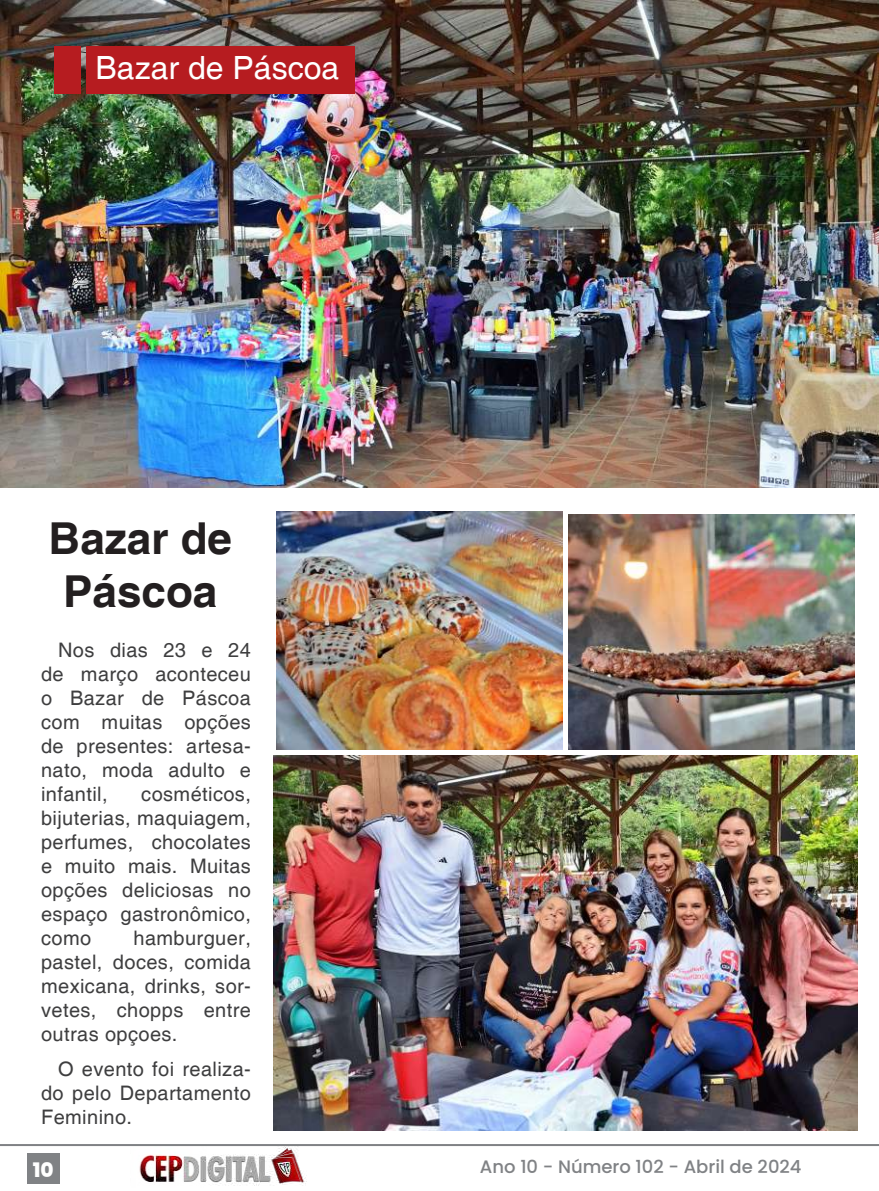
<style>
.page{position:relative;width:879px;height:1191px;background:#fff}
.page>*{position:absolute;margin:0;border:0;box-sizing:border-box;transform-origin:0 0}
.t1{font:700 44px/52.8px "Helvetica";color:#231f20;text-align:center}
.t2{font:32px "Helvetica";color:#fff}
.t3{font:20px/24px "Helvetica";letter-spacing:.02em;color:#3e3e3f;text-align:justify}
.t4{font:800 20px "Poppins";color:#fff}
.t5{font:500 18px "Poppins";color:#808285}
</style>
<div class="page">
<div style="left:27px;top:1152px;width:33px;height:31px;background:#808285"></div>
<img style="left:139px;top:1146px;width:168px;height:40px">
<hr style="left:0;top:1144px;width:879px;height:2px;background:#808285">
<img style="left:0;top:0;width:879px;height:487px">
<img style="left:274px;top:756px;width:583px;height:374px">
<img style="left:276px;top:511px;width:286px;height:238px">
<div style="left:54px;top:46px;width:26px;height:47px;background:#b61c20"></div>
<div style="left:86px;top:46px;width:268px;height:47px;background:#b61c20"></div>
<img style="left:568px;top:514px;width:286px;height:235px">
<h2 class="t2" style="left:96px;top:50px;width:245px">Bazar de Páscoa</h2>
<h1 class="t1" style="left:49px;top:514px;width:185px">Bazar de<br>Páscoa</h1>
<p class="t3" style="left:41px;top:638px;width:211px;text-indent:17px">Nos dias 23 e 24 de março aconteceu o Bazar de Páscoa com muitas opções de presentes: artesa&shy;nato, moda adulto e infantil,</p>
<p class="t3" style="left:41px;top:782px;width:211px;text-indent:100px">cosméticos, bijuterias, maquiagem, perfumes, chocolates e muito mais. Muitas opções deliciosas no espaço gastronômico, como</p>
<p class="t3" style="left:41px;top:926px;width:211px;text-indent:92px">hamburguer, pastel, doces, comida mexicana, drinks, sor&shy;vetes, chopps entre outras opçoes.</p>
<p class="t3" style="left:41px;top:1058px;width:211px;text-indent:17px">O evento foi realiza&shy;do pelo Departamento Feminino.</p>
<p class="t4" style="left:33px;top:1158px;width:22px">10</p>
<p class="t5" style="left:480px;top:1156px;width:323px">Ano 10 - Número 102 - Abril de 2024</p>
</div>
